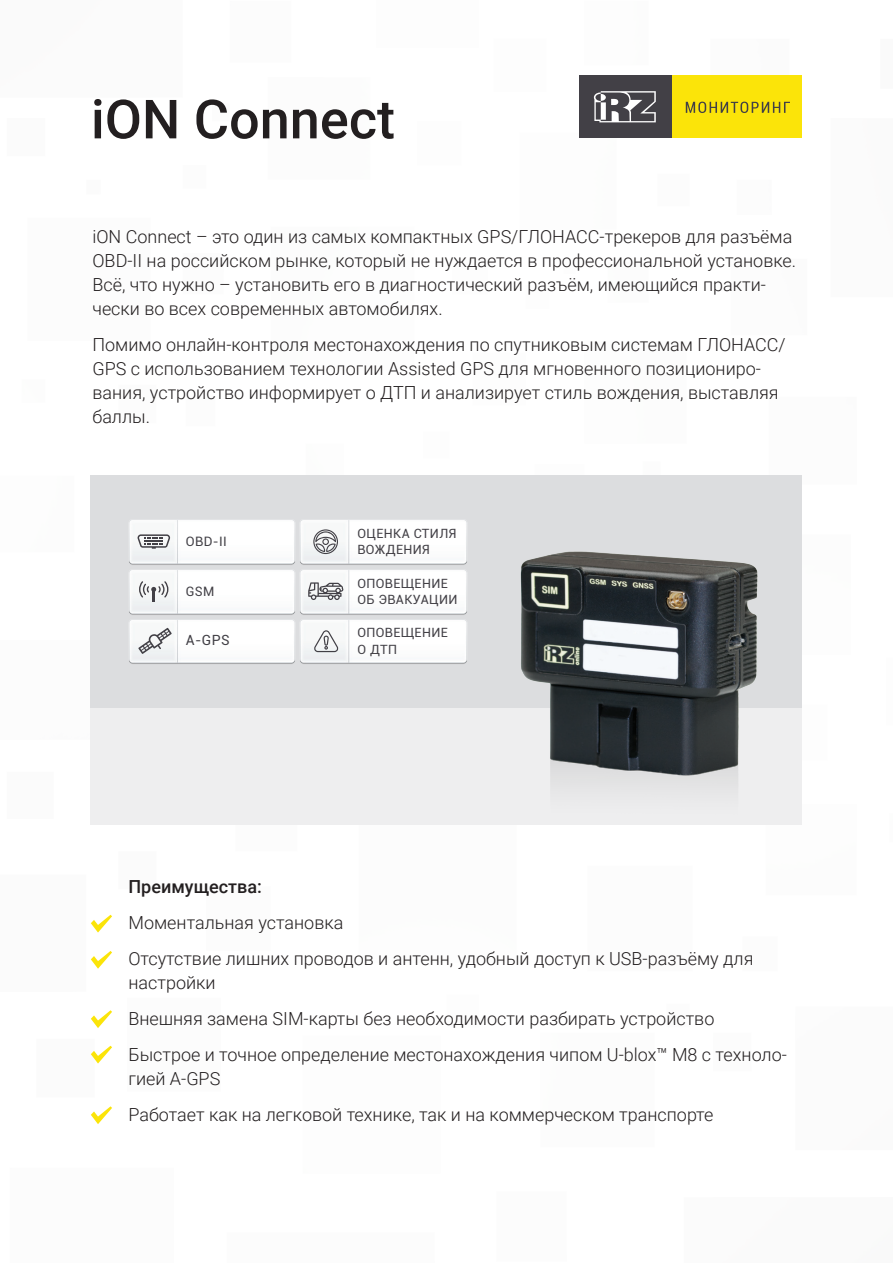
<style>
.page{position:relative;width:893px;height:1263px;background:#fff}
.page>*{position:absolute;margin:0;border:0;box-sizing:border-box;transform-origin:0 0}
.t1{font:500 54px "Roboto";color:#231f20}
.t2{font:300 18px/24px "Roboto";color:#231f20}
.t3{font:500 18px "Roboto";color:#231f20}
.t4{font:14.1px "Roboto";color:#424046}
.t5{font:13.05px "Roboto";letter-spacing:.03em;color:#424046}
.t6{font:12.75px/16.5px "Roboto";letter-spacing:.03em;color:#424046}
</style>
<div class="page">
<div style="left:671px;top:75px;width:131px;height:63px;background:#fbe409"></div>
<svg style="left:686px;top:102px;width:104px;height:11px"></svg>
<div style="left:579px;top:75px;width:92px;height:63px;background:#424046"></div>
<svg style="left:594px;top:91px;width:62px;height:31px"></svg>
<svg style="left:91px;top:915px;width:21px;height:17px"></svg>
<svg style="left:91px;top:951px;width:21px;height:18px"></svg>
<svg style="left:91px;top:1106px;width:21px;height:18px"></svg>
<svg style="left:91px;top:1010px;width:21px;height:18px"></svg>
<svg style="left:91px;top:1046px;width:21px;height:17px"></svg>
<div style="left:91px;top:475px;width:711px;height:349px;background:#dcdddf"></div>
<div style="left:91px;top:708px;width:711px;height:116px;background:#eeeeef"></div>
<img style="left:520px;top:551px;width:238px;height:235px">
<img style="left:129px;top:520px;width:338px;height:144px">
<svg style="left:138px;top:534px;width:32px;height:15px"></svg>
<svg style="left:139px;top:581px;width:29px;height:21px"></svg>
<svg style="left:138px;top:628px;width:34px;height:26px"></svg>
<svg style="left:308px;top:582px;width:35px;height:18px"></svg>
<svg style="left:313px;top:529px;width:25px;height:25px"></svg>
<svg style="left:314px;top:630px;width:24px;height:22px"></svg>
<h1 class="t1" style="left:91px;top:81px;width:306px">iON Connect</h1>
<p class="t2" style="left:92px;top:224px;width:705px">iON Connect – это один из самых компактных GPS/ГЛОНАСС-трекеров для разъёма OBD-II на российском рынке, который не нуждается в профессиональной установке.<br>Всё, что нужно – установить его в диагностический разъём, имеющийся практи&shy;чески во всех современных автомобилях.</p>
<p class="t2" style="left:92px;top:332px;width:695px">Помимо онлайн-контроля местонахождения по спутниковым системам ГЛОНАСС/ GPS с использованием технологии Assisted GPS для мгновенного позициониро&shy;вания, устройство информирует о ДТП и анализирует стиль вождения, выставляя баллы.</p>
<p class="t5" style="left:186px;top:532px;width:43px">OBD-II</p>
<p class="t5" style="left:186px;top:582px;width:30px">GSM</p>
<p class="t4" style="left:186px;top:630px;width:45px">A-GPS</p>
<p class="t6" style="left:357px;top:524px;width:100px">ОЦЕНКА СТИЛЯ<br>ВОЖДЕНИЯ</p>
<p class="t6" style="left:357px;top:574px;width:102px">ОПОВЕЩЕНИЕ<br>ОБ ЭВАКУАЦИИ</p>
<p class="t6" style="left:357px;top:624px;width:92px">ОПОВЕЩЕНИЕ<br>О ДТП</p>
<p class="t3" style="left:128px;top:874px;width:135px">Преимущества:</p>
<p class="t2" style="left:128px;top:904px;width:626px;line-height:36px">Моментальная установка<br>Отсутствие лишних проводов и антенн, удобный доступ к USB-разъёму для</p>
<p class="t2" style="left:128px;top:964px;width:660px;line-height:36px">настройки<br>Внешняя замена SIM-карты без необходимости разбирать устройство<br>Быстрое и точное определение местонахождения чипом U-blox™ M8 с техноло-</p>
<p class="t2" style="left:128px;top:1060px;width:586px;line-height:36px">гией A-GPS<br>Работает как на легковой технике, так и на коммерческом транспорте</p>
</div>
